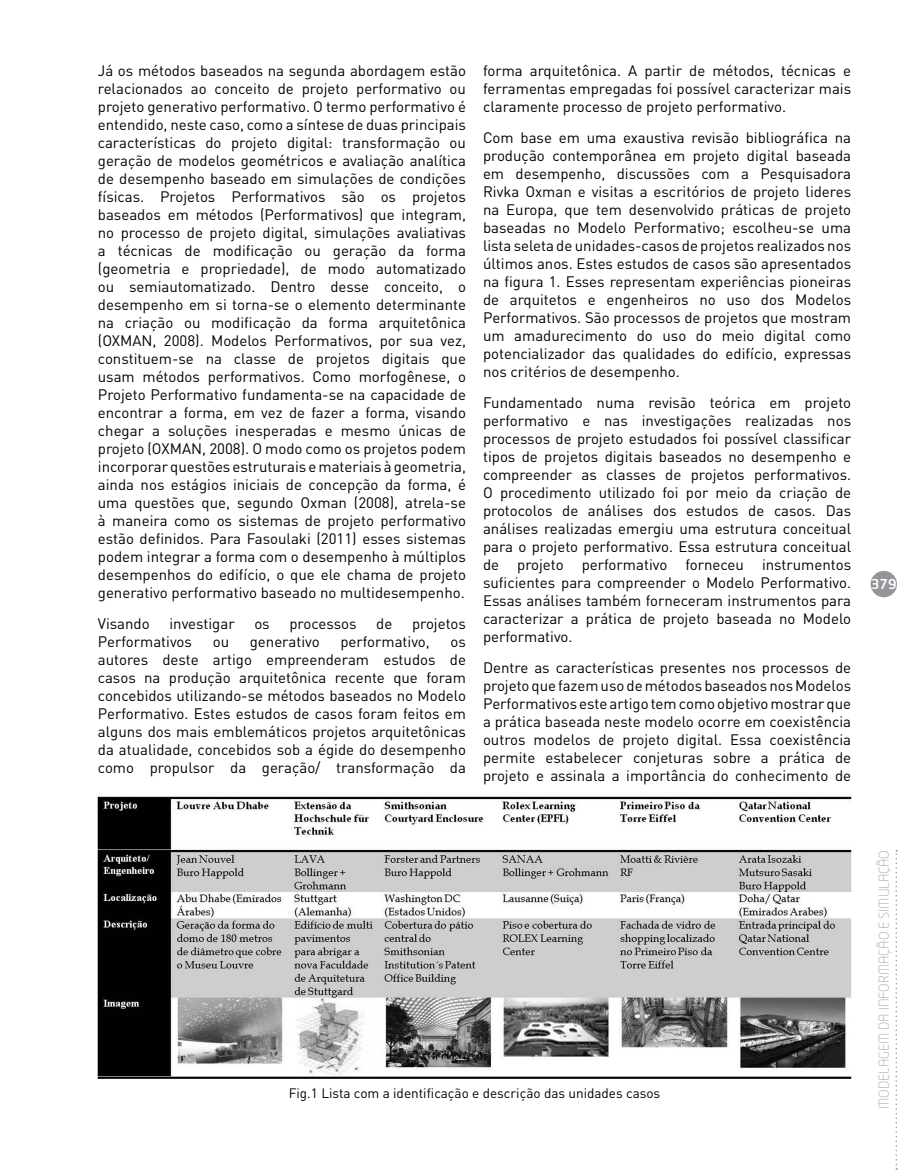
<style>
.page{position:relative;width:915px;height:1170px;background:#fff}
.page>*{position:absolute;margin:0;border:0;box-sizing:border-box;transform-origin:0 0}
.t1{font:15px/18px "DIN";color:#000;text-align:justify}
.t2{font:13.5px "DIN";color:#000}
.t3{font:300 13.5px "Neo Tech Std";color:#a7a9ac}
.t4{font:500 13.5px "Neo Tech Std";color:#fff}
</style>
<div class="page">
<div style="left:870px;top:571px;width:26px;height:26px;background:#939598;border-radius:50%"></div>
<svg style="left:895px;top:850px;width:1px;height:319px"></svg>
<img style="left:97px;top:796px;width:755px;height:282px">
<p class="t1" style="left:98px;top:61px;width:369px">Já os métodos baseados na segunda abordagem estão relacionados ao conceito de projeto performativo ou projeto generativo performativo. O termo performativo é entendido, neste caso, como a síntese de duas principais características do projeto digital: transformação ou geração de modelos geométricos e avaliação analítica de desempenho baseado em simulações de condições físicas. Projetos Performativos são os projetos baseados em métodos (Performativos) que integram, no processo de projeto digital, simulações avaliativas a técnicas de modificação ou geração da forma (geometria e propriedade), de modo automatizado ou semiautomatizado. Dentro desse conceito, o desempenho em si torna-se o elemento determinante na criação ou modificação da forma arquitetônica (OXMAN, 2008). Modelos Performativos, por sua vez, constituem-se na classe de projetos digitais que usam métodos performativos. Como morfogênese, o Projeto Performativo fundamenta-se na capacidade de encontrar a forma, em vez de fazer a forma, visando chegar a soluções inesperadas e mesmo únicas de projeto (OXMAN, 2008). O modo como os projetos podem incorporar questões estruturais e materiais à geometria, ainda nos estágios iniciais de concepção da forma, é uma questões que, segundo Oxman (2008), atrela-se à maneira como os sistemas de projeto performativo estão definidos. Para Fasoulaki (2011) esses sistemas podem integrar a forma com o desempenho à múltiplos desempenhos do edifício, o que ele chama de projeto generativo performativo baseado no multidesempenho.</p>
<p class="t1" style="left:98px;top:614px;width:53px">Visando</p>
<p class="t1" style="left:169px;top:614px;width:67px">investigar</p>
<p class="t1" style="left:254px;top:614px;width:17px">os</p>
<p class="t1" style="left:289px;top:614px;width:69px">processos</p>
<p class="t1" style="left:376px;top:614px;width:18px">de</p>
<p class="t1" style="left:412px;top:614px;width:55px">projetos</p>
<p class="t1" style="left:98px;top:632px;width:96px">Performativos</p>
<p class="t1" style="left:213px;top:632px;width:18px">ou</p>
<p class="t1" style="left:250px;top:632px;width:71px">generativo</p>
<p class="t1" style="left:340px;top:632px;width:91px">performativo,</p>
<p class="t1" style="left:98px;top:632px;width:369px;text-indent:352px">os autores deste artigo empreenderam estudos de casos na produção arquitetônica recente que foram concebidos utilizando-se métodos baseados no Modelo Performativo. Estes estudos de casos foram feitos em alguns dos mais emblemáticos projetos arquitetônicas da atualidade, concebidos sob a égide do desempenho como propulsor da geração/ transformação da</p>
<p class="t1" style="left:483px;top:61px;width:369px">forma arquitetônica. A partir de métodos, técnicas e ferramentas empregadas foi possível caracterizar mais claramente processo de projeto performativo.</p>
<p class="t1" style="left:483px;top:128px;width:369px">Com base em uma exaustiva revisão bibliográfica na produção contemporânea em projeto digital baseada em desempenho, discussões com a Pesquisadora Rivka Oxman e visitas a escritórios de projeto lideres na Europa, que tem desenvolvido práticas de projeto baseadas no Modelo Performativo; escolheu-se uma lista seleta de unidades-casos de projetos realizados nos últimos anos. Estes estudos de casos são apresentados na figura 1. Esses representam experiências pioneiras de arquitetos e engenheiros no uso dos Modelos Performativos. São processos de projetos que mostram um amadurecimento do uso do meio digital como potencializador das qualidades do edifício, expressas nos critérios de desempenho.</p>
<p class="t1" style="left:483px;top:393px;width:369px">Fundamentado numa revisão teórica em projeto performativo e nas investigações realizadas nos processos de projeto estudados foi possível classificar tipos de projetos digitais baseados no desempenho e compreender as classes de projetos performativos.<br>O procedimento utilizado foi por meio da criação de protocolos de análises dos estudos de casos. Das análises realizadas emergiu uma estrutura conceitual para o projeto performativo. Essa estrutura conceitual de projeto performativo forneceu instrumentos suficientes para compreender o Modelo Performativo.<br>Essas análises também forneceram instrumentos para caracterizar a prática de projeto baseada no Modelo performativo.</p>
<p class="t1" style="left:483px;top:658px;width:369px">Dentre as características presentes nos processos de projeto que fazem uso de métodos baseados nos Modelos Performativos este artigo tem como objetivo mostrar que a prática baseada neste modelo ocorre em coexistência outros modelos de projeto digital. Essa coexistência permite estabelecer conjeturas sobre a prática de projeto e assinala a importância do conhecimento de</p>
<p class="t4" style="left:870px;top:575px;width:27px">379</p>
<p class="t2" style="left:288px;top:1084px;width:373px">Fig.1 Lista com a identificação e descrição das unidades casos</p>
<p class="t3" style="left:875px;top:1109px;width:261px;rotate:-90deg">MODELAGEM DA INFORMAÇÃO E SIMULAÇÃO</p>
</div>
